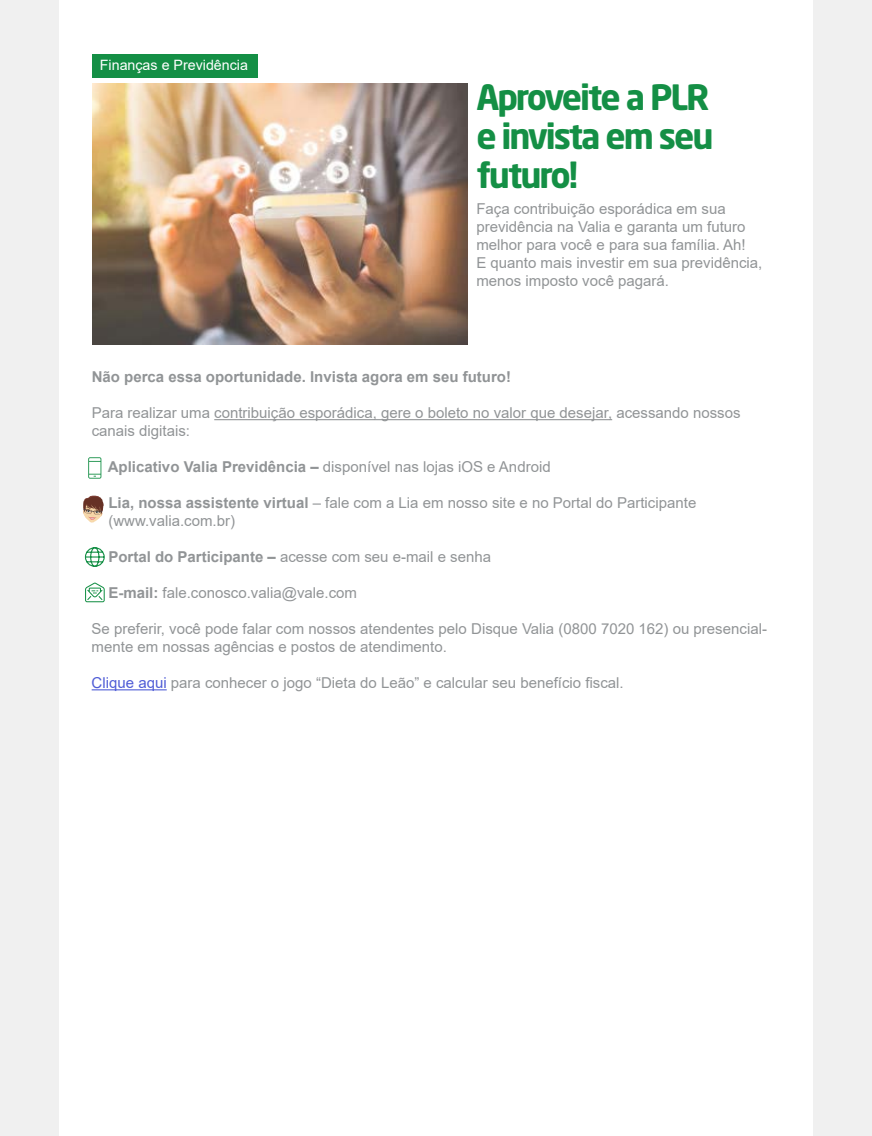
<style>
.page{position:relative;width:872px;height:1136px;background:#fff}
.page>*{position:absolute;margin:0;border:0;box-sizing:border-box;transform-origin:0 0}
.t1{font:700 34.5px/39px "Neo Sans Std";letter-spacing:-.06em;color:#148f45;text-align:justify}
.t2{font:15px/18px "Arial";color:#919496}
.t3{font:700 15px "Arial";color:#919496}
.t4{font:14.25px "Arial";color:#fff}
.s1{font-weight:700}
.s2{color:#4f5cd6}
</style>
<div class="page">
<div style="left:0;top:0;width:872px;height:1135px;background:#f0f0f0"></div>
<div style="left:59px;top:0;width:753px;height:1135px;background:#fff"></div>
<img style="left:92px;top:83px;width:375px;height:261px">
<div style="left:92px;top:54px;width:166px;height:23px;background:#148f45"></div>
<hr style="left:214px;top:419px;width:398px;height:1px;background:#919496">
<hr style="left:92px;top:689px;width:75px;height:1px;background:#4f5cd6">
<svg style="left:83px;top:495px;width:21px;height:28px"></svg>
<svg style="left:88px;top:457px;width:13px;height:21px"></svg>
<svg style="left:85px;top:582px;width:20px;height:20px"></svg>
<svg style="left:84px;top:547px;width:21px;height:20px"></svg>
<p class="t4" style="left:100px;top:55px;width:150px">Finanças e Previdência</p>
<h1 class="t1" style="left:476px;top:76px;width:239px">Aproveite a PLR e invista em seu futuro!</h1>
<p class="t2" style="left:476px;top:200px;width:287px">Faça contribuição esporádica em sua previdência na Valia e garanta um futuro melhor para você e para sua família. Ah!<br>E quanto mais investir em sua previdência, menos imposto você pagará.</p>
<p class="t3" style="left:92px;top:366px;width:421px">Não perca essa oportunidade. Invista agora em seu futuro!</p>
<p class="t2" style="left:92px;top:403px;width:650px">Para realizar uma contribuição esporádica, gere o boleto no valor que desejar, acessando nossos canais digitais:</p>
<p class="t2" style="left:108px;top:457px;width:444px"><span class="s1">Aplicativo Valia Previdência –</span> disponível nas lojas iOS e Android</p>
<p class="t2" style="left:108px;top:493px;width:589px"><span class="s1">Lia, nossa assistente virtual</span> – fale com a Lia em nosso site e no Portal do Participante (www.valia.com.br)</p>
<p class="t2" style="left:108px;top:547px;width:384px"><span class="s1">Portal do Participante –</span> acesse com seu e-mail e senha</p>
<p class="t2" style="left:108px;top:583px;width:250px"><span class="s1">E-mail:</span> fale.conosco.valia@vale.com</p>
<p class="t2" style="left:92px;top:619px;width:677px">Se preferir, você pode falar com nossos atendentes pelo Disque Valia (0800 7020 162) ou presencial&shy;mente em nossas agências e postos de atendimento.</p>
<p class="t2" style="left:92px;top:673px;width:533px"><span class="s2">Clique aqui</span> para conhecer o jogo “Dieta do Leão” e calcular seu benefício fiscal.</p>
</div>
